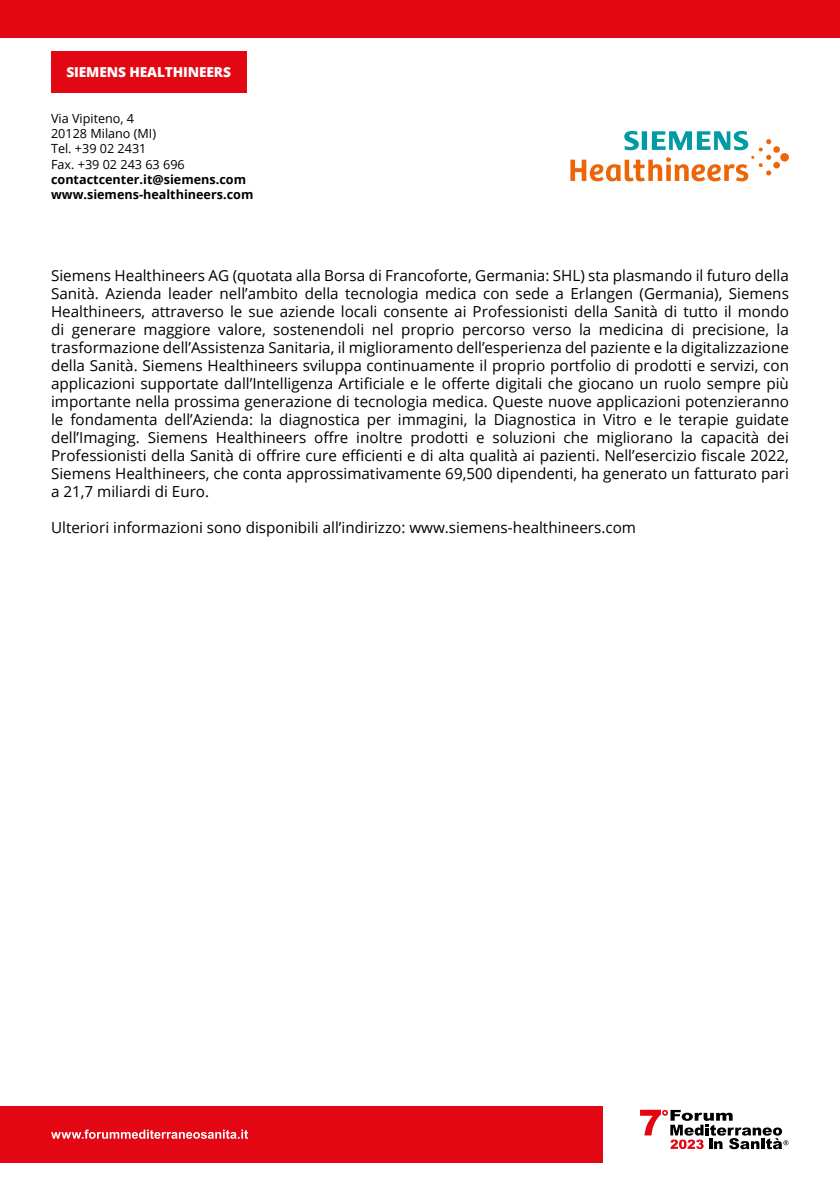
<style>
.page{position:relative;width:840px;height:1191px;background:#fff}
.page>*{position:absolute;margin:0;border:0;box-sizing:border-box;transform-origin:0 0}
.t1{font:15.2px/18px "Open Sans";color:#000;text-align:justify}
.t2{font:800 13.8px "Open Sans";letter-spacing:-.01em;color:#fff}
.t3{font:12.6px/15.2px "Open Sans";color:#000}
.t4{font:700 12.6px/15.2px "Open Sans";color:#000}
</style>
<div class="page">
<div style="left:0;top:1105px;width:602px;height:57px;background:#e30613"></div>
<hr style="left:839px;top:1105px;width:1px;height:57px;background:#e30613">
<svg style="left:51px;top:1129px;width:197px;height:9px"></svg>
<svg style="left:640px;top:1109px;width:148px;height:40px"></svg>
<div style="left:0;top:0;width:839px;height:37px;background:#e30613"></div>
<div style="left:51px;top:51px;width:195px;height:41px;background:#e30613"></div>
<svg style="left:570px;top:131px;width:218px;height:51px"></svg>
<p class="t2" style="left:66px;top:61px;width:166px">SIEMENS HEALTHINEERS</p>
<p class="t3" style="left:51px;top:111px;width:135px">Via Vipiteno, 4<br>20128 Milano (MI)<br>Tel. +39 02 2431<br>Fax. +39 02 243 63 696</p>
<p class="t4" style="left:51px;top:171px;width:204px">contactcenter.it@siemens.com www.siemens-healthineers.com</p>
<p class="t1" style="left:51px;top:266px;width:739px">Siemens Healthineers AG (quotata alla Borsa di Francoforte, Germania: SHL) sta plasmando il futuro della Sanità. Azienda leader nell’ambito della tecnologia medica con sede a Erlangen (Germania), Siemens Healthineers, attraverso le sue aziende locali consente ai Professionisti della Sanità di tutto il mondo di generare maggiore valore, sostenendoli nel proprio percorso verso la medicina di precisione, la trasformazione dell’Assistenza Sanitaria, il miglioramento dell’esperienza del paziente e la digitalizzazione della Sanità. Siemens Healthineers sviluppa continuamente il proprio portfolio di prodotti e servizi, con applicazioni supportate dall’Intelligenza Artificiale e le offerte digitali che giocano un ruolo sempre più importante nella prossima generazione di tecnologia medica. Queste nuove applicazioni potenzieranno le fondamenta dell’Azienda: la diagnostica per immagini, la Diagnostica in Vitro e le terapie guidate dell’Imaging. Siemens Healthineers offre inoltre prodotti e soluzioni che migliorano la capacità dei Professionisti della Sanità di offrire cure efficienti e di alta qualità ai pazienti. Nell’esercizio fiscale 2022, Siemens Healthineers, che conta approssimativamente 69,500 dipendenti, ha generato un fatturato pari a 21,7 miliardi di Euro.</p>
<p class="t1" style="left:51px;top:518px;width:586px">Ulteriori informazioni sono disponibili all’indirizzo: www.siemens-healthineers.com</p>
</div>
